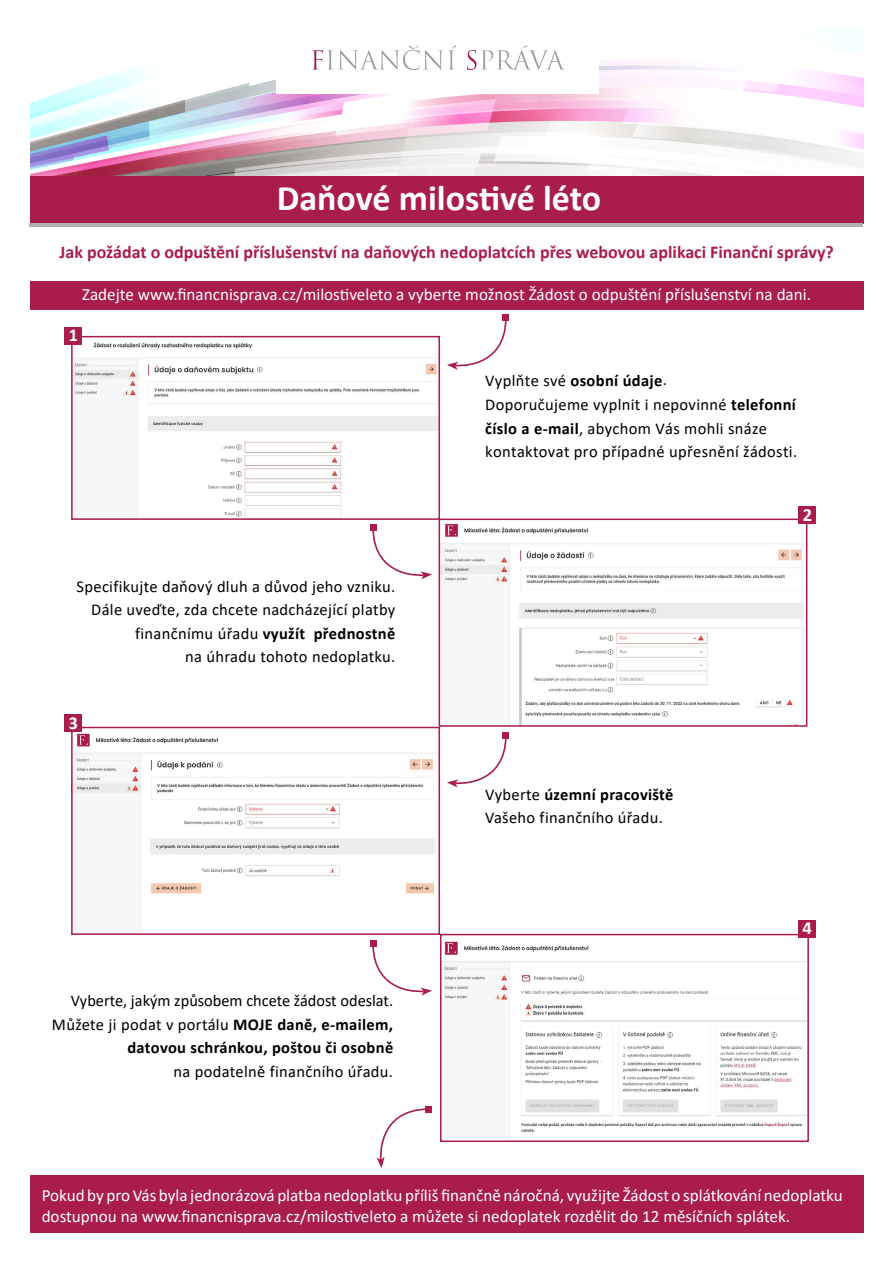
<style>
.page{position:relative;width:893px;height:1263px;background:#fff}
.page>*{position:absolute;margin:0;border:0;box-sizing:border-box;transform-origin:0 0}
.t1{font:700 36px "Calibri";color:#fff}
.t2{font:700 18.6px "Calibri";color:#fff}
.t3{font:700 18.15px "Calibri";color:#fff}
.t4{font:700 18px "Calibri";color:#aa1d4b}
.t5{font:17.1px/20.5px "Calibri";color:#fff}
.t6{font:16.5px/23.5px "Calibri";letter-spacing:.02em;color:#000}
.t7{font:16.5px/23.5px "Calibri";color:#000;text-align:right}
.s1{font-weight:700}
</style>
<div class="page">
<svg style="left:795px;top:30px;width:68px;height:138px"></svg>
<svg style="left:31px;top:60px;width:764px;height:116px"></svg>
<img style="left:74px;top:342px;width:363px;height:175px">
<div style="left:71px;top:336px;width:369px;height:184px;border:2px solid #aa1d4b"></div>
<div style="left:30px;top:176px;width:833px;height:47px;background:#aa1d4b"></div>
<div style="left:30px;top:282px;width:833px;height:28px;background:#aa1d4b"></div>
<hr style="left:30px;top:223px;width:833px;height:4px;background:#b0b0b0">
<svg style="left:447px;top:732px;width:62px;height:56px"></svg>
<svg style="left:376px;top:1108px;width:54px;height:60px"></svg>
<div style="left:425px;top:1106px;width:7px;height:6px;background:#aa1d4b"></div>
<svg style="left:447px;top:316px;width:60px;height:54px"></svg>
<div style="left:503px;top:314px;width:6px;height:7px;background:#aa1d4b"></div>
<svg style="left:370px;top:524px;width:62px;height:56px"></svg>
<svg style="left:372px;top:942px;width:60px;height:54px"></svg>
<div style="left:370px;top:940px;width:6px;height:7px;background:#aa1d4b"></div>
<div style="left:30px;top:1176px;width:833px;height:57px;background:#aa1d4b"></div>
<img style="left:74px;top:733px;width:363px;height:199px">
<div style="left:71px;top:727px;width:369px;height:208px;border:2px solid #aa1d4b"></div>
<img style="left:443px;top:937px;width:363px;height:201px">
<div style="left:440px;top:934px;width:369px;height:208px;border:2px solid #aa1d4b"></div>
<img style="left:442px;top:521px;width:362px;height:203px">
<div style="left:439px;top:518px;width:368px;height:209px;border:2px solid #aa1d4b"></div>
<div style="left:799px;top:506px;width:17px;height:18px;background:#aa1d4b"></div>
<div style="left:65px;top:715px;width:17px;height:17px;background:#aa1d4b"></div>
<div style="left:799px;top:920px;width:17px;height:17px;background:#aa1d4b"></div>
<div style="left:75px;top:338px;width:17px;height:17px;background:#fff"></div>
<div style="left:65px;top:327px;width:17px;height:17px;background:#aa1d4b"></div>
<div style="left:276px;top:0;width:322px;height:94px;background:#fff"></div>
<img style="left:313px;top:46px;width:251px;height:24px">
<h1 class="t1" style="left:277px;top:172px;width:326px">Daňové milostivé léto</h1>
<p class="t4" style="left:60px;top:239px;width:776px">Jak požádat o odpuštění příslušenství na daňových nedoplatcích přes webovou aplikaci Finanční správy?</p>
<p class="t5" style="left:82px;top:284px;width:730px">Zadejte www.financnisprava.cz/milostiveleto a vyberte možnost Žádost o odpuštění příslušenství na dani.</p>
<p class="t3" style="left:69px;top:322px;width:11px">1</p>
<p class="t6" style="left:77px;top:574px;width:320px;text-align:right">Specifikujte daňový dluh a důvod jeho vzniku.<br>Dále uveďte, zda chcete nadcházející platby finančnímu úřadu <span class="s1">využít přednostně<br></span>na úhradu tohoto nedoplatku.</p>
<p class="t3" style="left:69px;top:710px;width:11px">3</p>
<p class="t7" style="left:52px;top:988px;width:343px">Vyberte, jakým způsobem chcete žádost odeslat.<br>Můžete ji podat v portálu <span class="s1">MOJE daně, e-mailem, datovou schránkou, poštou či osobně</span></p>
<p class="t6" style="left:173px;top:1059px;width:221px">na podatelně finančního úřadu.</p>
<p class="t6" style="left:485px;top:369px;width:313px">Vyplňte své <span class="s1">osobní údaje</span>.<br>Doporučujeme vyplnit i nepovinné <span class="s1">telefonní číslo a e-mail</span>, abychom Vás mohli snáze kontaktovat pro případné upřesnění žádosti.</p>
<p class="t6" style="left:485px;top:782px;width:190px">Vyberte <span class="s1">územní pracoviště<br></span>Vašeho finančního úřadu.</p>
<p class="t2" style="left:803px;top:501px;width:11px">2</p>
<p class="t2" style="left:803px;top:914px;width:11px">4</p>
<p class="t5" style="left:42px;top:1185px;width:802px">Pokud by pro Vás byla jednorázová platba nedoplatku příliš finančně náročná, využijte Žádost o splátkování nedoplatku dostupnou na www.financnisprava.cz/milostiveleto a můžete si nedoplatek rozdělit do 12 měsíčních splátek.</p>
</div>
